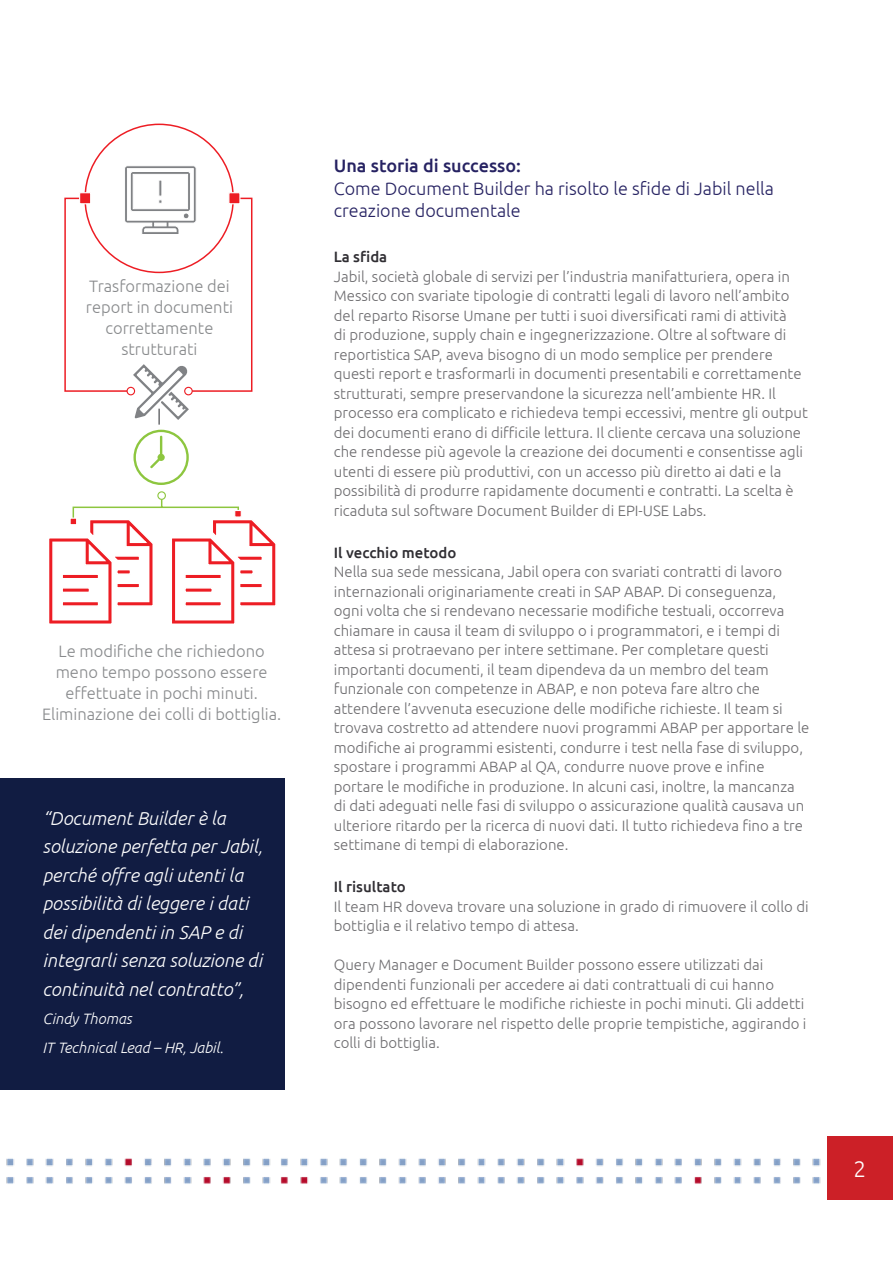
<style>
.page{position:relative;width:893px;height:1263px;background:#fff}
.page>*{position:absolute;margin:0;border:0;box-sizing:border-box;transform-origin:0 0}
.t1{font:300 22.5px "Ubuntu";color:#fff}
.t2{font:italic 300 18.75px/28.5px "Ubuntu";color:#fff}
.t3{font:300 18px/22.5px "Ubuntu";color:#262262}
.t4{font:500 18px "Ubuntu";color:#262262}
.t5{font:300 16.5px/21px "Ubuntu";color:#888a8c;text-align:center}
.t6{font:300 15px/19.5px "Ubuntu";color:#6e6d70}
.t7{font:italic 300 15px/28.5px "Ubuntu";color:#fff}
.t8{font:500 15px "Ubuntu";color:#302e33}
.s1{font-size:19.5px}
</style>
<div class="page">
<div style="left:0;top:778px;width:285px;height:312px;background:#111c42"></div>
<div style="left:828px;top:1136px;width:65px;height:64px;background:#cc2027"></div>
<img style="left:6px;top:1150px;width:822px;height:39px">
<svg style="left:64px;top:123px;width:189px;height:270px"></svg>
<div style="left:228px;top:192px;width:12px;height:12px;background:#ed1d24;border:1px solid #fff"></div>
<div style="left:79px;top:192px;width:12px;height:12px;background:#ed1d24;border:1px solid #fff"></div>
<div style="left:127px;top:387px;width:8px;height:8px;background:#fff;border-radius:50%"></div>
<div style="left:127px;top:387px;width:8px;height:8px;border:1px solid #ed1d24;border-radius:50%"></div>
<div style="left:157px;top:491px;width:9px;height:9px;border:1px solid #8dc63f;border-radius:50%"></div>
<div style="left:185px;top:387px;width:7px;height:8px;background:#fff;border-radius:50%"></div>
<div style="left:184px;top:387px;width:9px;height:8px;border:1px solid #ed1d24;border-radius:50%"></div>
<svg style="left:133px;top:364px;width:56px;height:121px"></svg>
<svg style="left:49px;top:498px;width:227px;height:126px"></svg>
<div style="left:234px;top:510px;width:8px;height:8px;background:#ed1d24;border:1px solid #fff"></div>
<div style="left:70px;top:518px;width:7px;height:7px;background:#ed1d24;border:1px solid #fff"></div>
<p class="t5" style="left:86px;top:275px;width:148px">Trasformazione dei report in documenti correttamente strutturati</p>
<p class="t5" style="left:42px;top:640px;width:241px">Le modifiche che richiedono meno tempo possono essere effettuate in pochi minuti.<br>Eliminazione dei colli di bottiglia.</p>
<p class="t2" style="left:43px;top:803px;width:221px">“Document Builder è la soluzione perfetta per Jabil, perché offre agli utenti la possibilità di leggere i dati dei dipendenti in SAP e di integrarli senza soluzione di continuità nel contratto”<span class="s1">,</span></p>
<p class="t7" style="left:43px;top:1004px;width:182px">Cindy Thomas<br>IT Technical Lead – HR, Jabil.</p>
<p class="t4" style="left:334px;top:154px;width:189px">Una storia di successo:</p>
<p class="t3" style="left:334px;top:177px;width:442px">Come Document Builder ha risolto le sfide di Jabil nella creazione documentale</p>
<p class="t8" style="left:334px;top:247px;width:55px">La sfida</p>
<p class="t6" style="left:334px;top:266px;width:476px">Jabil, società globale di servizi per l’industria manifatturiera, opera in Messico con svariate tipologie di contratti legali di lavoro nell’ambito del reparto Risorse Umane per tutti i suoi diversificati rami di attività<br>di produzione, supply chain e ingegnerizzazione. Oltre al software di reportistica SAP, aveva bisogno di un modo semplice per prendere questi report e trasformarli in documenti presentabili e correttamente strutturati, sempre preservandone la sicurezza nell’ambiente HR. Il processo era complicato e richiedeva tempi eccessivi, mentre gli output dei documenti erano di difficile lettura. Il cliente cercava una soluzione che rendesse più agevole la creazione dei documenti e consentisse agli utenti di essere più produttivi, con un accesso più diretto ai dati e la possibilità di produrre rapidamente documenti e contratti. La scelta è ricaduta sul software Document Builder di EPI-USE Labs.</p>
<p class="t8" style="left:334px;top:543px;width:124px">Il vecchio metodo</p>
<p class="t6" style="left:334px;top:562px;width:477px">Nella sua sede messicana, Jabil opera con svariati contratti di lavoro internazionali originariamente creati in SAP ABAP. Di conseguenza,<br>ogni volta che si rendevano necessarie modifiche testuali, occorreva chiamare in causa il team di sviluppo o i programmatori, e i tempi di attesa si protraevano per intere settimane. Per completare questi importanti documenti, il team dipendeva da un membro del team funzionale con competenze in ABAP, e non poteva fare altro che attendere l’avvenuta esecuzione delle modifiche richieste. Il team si trovava costretto ad attendere nuovi programmi ABAP per apportare le modifiche ai programmi esistenti, condurre i test nella fase di sviluppo, spostare i programmi ABAP al QA, condurre nuove prove e infine portare le modifiche in produzione. In alcuni casi, inoltre, la mancanza di dati adeguati nelle fasi di sviluppo o assicurazione qualità causava un ulteriore ritardo per la ricerca di nuovi dati. Il tutto richiedeva fino a tre settimane di tempi di elaborazione.</p>
<p class="t8" style="left:334px;top:877px;width:73px">Il risultato</p>
<p class="t6" style="left:334px;top:896px;width:476px">Il team HR doveva trovare una soluzione in grado di rimuovere il collo di bottiglia e il relativo tempo di attesa.</p>
<p class="t6" style="left:334px;top:955px;width:474px">Query Manager e Document Builder possono essere utilizzati dai dipendenti funzionali per accedere ai dati contrattuali di cui hanno bisogno ed effettuare le modifiche richieste in pochi minuti. Gli addetti ora possono lavorare nel rispetto delle proprie tempistiche, aggirando i colli di bottiglia.</p>
<h1 class="t1" style="left:853px;top:1156px;width:14px">2</h1>
</div>
